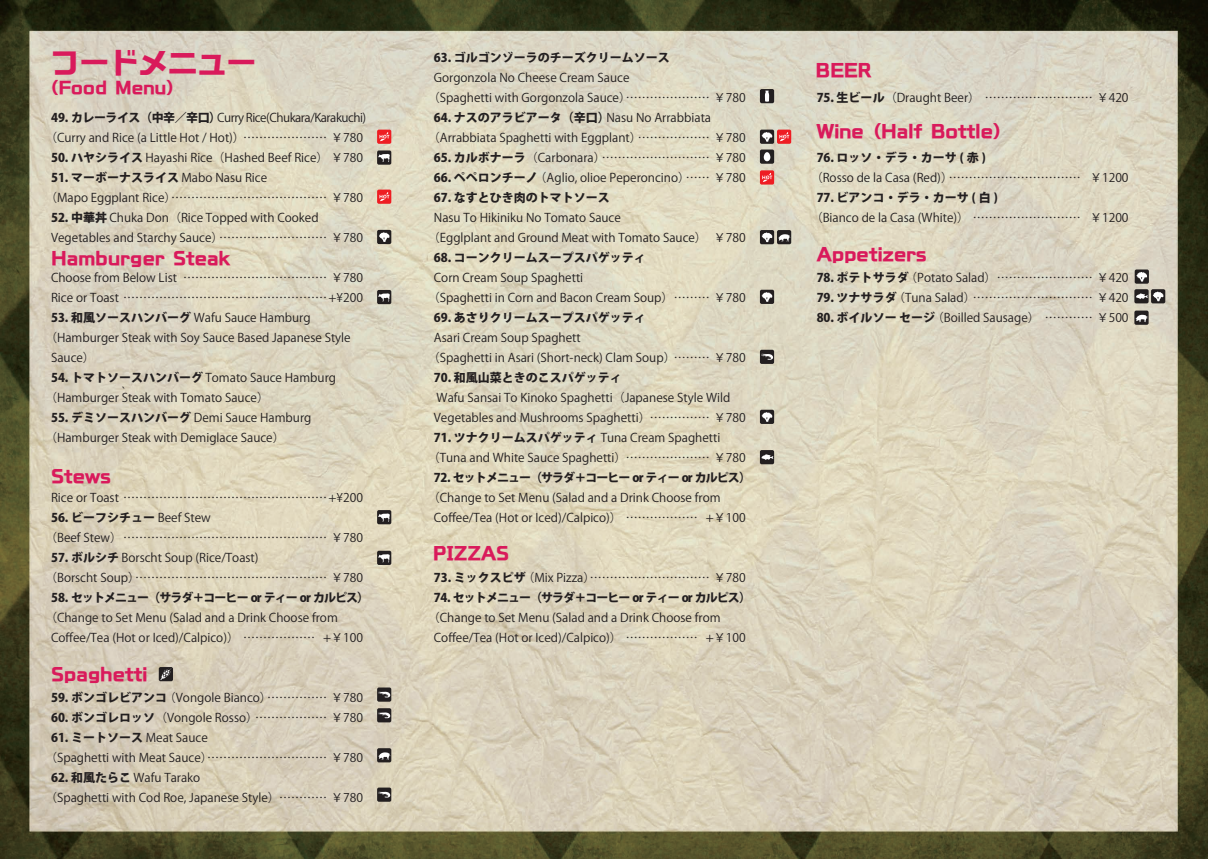
<style>
.page{position:relative;width:1208px;height:859px;background:#fff}
.page>*{position:absolute;margin:0;border:0;box-sizing:border-box;transform-origin:0 0}
.t1{font:30px "C4 Tantalum H";letter-spacing:-.02em;color:#d91a5b}
.t2{font:18px "C4 Tantalum H";letter-spacing:-.02em;color:#d91a5b}
.t3{font:17px "C4 Tantalum H";letter-spacing:-.02em;color:#d91a5b}
.t4{font:12px/20px "Koz Go Pro";color:#231f20}
.t5{font:800 12px "Koz Go Pro";color:#231f20}
.t6{font:800 12px "Koz Go Pro";letter-spacing:-.08em;color:#231f20}
.t7{font:12px/20px "Koz Go Pro";letter-spacing:-.04em;color:#231f20;text-align:center}
.t8{font:12px "Koz Go Pr 6 N";color:#231f20}
.s1{font-weight:800}
</style>
<div class="page">
<img style="left:0;top:1px;width:1208px;height:858px">
<div style="left:377px;top:130px;width:14px;height:14px;background:#ee1d23;border-radius:2px"></div>
<svg style="left:379px;top:132px;width:11px;height:9px"></svg>
<div style="left:377px;top:190px;width:14px;height:14px;background:#ee1d23;border-radius:2px"></div>
<svg style="left:379px;top:192px;width:11px;height:9px"></svg>
<div style="left:377px;top:230px;width:14px;height:14px;background:#231f20;border-radius:2px"></div>
<svg style="left:379px;top:232px;width:11px;height:10px"></svg>
<div style="left:377px;top:150px;width:14px;height:15px;background:#231f20;border-radius:2px"></div>
<svg style="left:378px;top:154px;width:12px;height:8px"></svg>
<div style="left:377px;top:290px;width:14px;height:14px;background:#231f20;border-radius:2px"></div>
<svg style="left:378px;top:293px;width:12px;height:9px"></svg>
<div style="left:377px;top:510px;width:14px;height:14px;background:#231f20;border-radius:2px"></div>
<svg style="left:378px;top:513px;width:12px;height:9px"></svg>
<div style="left:377px;top:551px;width:14px;height:14px;background:#231f20;border-radius:2px"></div>
<svg style="left:378px;top:554px;width:12px;height:8px"></svg>
<div style="left:159px;top:667px;width:14px;height:14px;background:#231f20;border-radius:2px"></div>
<svg style="left:160px;top:668px;width:11px;height:12px"></svg>
<div style="left:377px;top:787px;width:14px;height:15px;background:#231f20;border-radius:2px"></div>
<svg style="left:378px;top:791px;width:12px;height:6px"></svg>
<div style="left:377px;top:687px;width:14px;height:15px;background:#231f20;border-radius:2px"></div>
<svg style="left:378px;top:691px;width:12px;height:6px"></svg>
<div style="left:377px;top:708px;width:14px;height:14px;background:#231f20;border-radius:2px"></div>
<svg style="left:378px;top:712px;width:12px;height:6px"></svg>
<div style="left:377px;top:748px;width:14px;height:14px;background:#231f20;border-radius:2px"></div>
<svg style="left:378px;top:752px;width:12px;height:8px"></svg>
<div style="left:760px;top:89px;width:14px;height:14px;background:#231f20;border-radius:2px"></div>
<svg style="left:765px;top:91px;width:4px;height:11px"></svg>
<div style="left:760px;top:130px;width:14px;height:14px;background:#231f20;border-radius:2px"></div>
<svg style="left:761px;top:132px;width:11px;height:10px"></svg>
<div style="left:760px;top:290px;width:14px;height:14px;background:#231f20;border-radius:2px"></div>
<svg style="left:761px;top:292px;width:11px;height:10px"></svg>
<div style="left:760px;top:230px;width:14px;height:14px;background:#231f20;border-radius:2px"></div>
<svg style="left:761px;top:232px;width:11px;height:10px"></svg>
<div style="left:760px;top:410px;width:14px;height:14px;background:#231f20;border-radius:2px"></div>
<svg style="left:761px;top:412px;width:11px;height:10px"></svg>
<div style="left:777px;top:130px;width:14px;height:14px;background:#ee1d23;border-radius:2px"></div>
<svg style="left:779px;top:132px;width:10px;height:9px"></svg>
<div style="left:760px;top:170px;width:14px;height:15px;background:#ee1d23;border-radius:2px"></div>
<svg style="left:762px;top:173px;width:10px;height:9px"></svg>
<div style="left:777px;top:230px;width:14px;height:14px;background:#231f20;border-radius:2px"></div>
<svg style="left:778px;top:234px;width:12px;height:8px"></svg>
<div style="left:760px;top:350px;width:14px;height:14px;background:#231f20;border-radius:2px"></div>
<svg style="left:761px;top:353px;width:12px;height:7px"></svg>
<div style="left:760px;top:450px;width:14px;height:14px;background:#231f20;border-radius:2px"></div>
<svg style="left:761px;top:454px;width:12px;height:6px"></svg>
<div style="left:760px;top:150px;width:14px;height:14px;background:#231f20;border-radius:2px"></div>
<svg style="left:763px;top:152px;width:7px;height:10px"></svg>
<div style="left:1134px;top:269px;width:15px;height:15px;background:#231f20;border-radius:2px"></div>
<svg style="left:1136px;top:272px;width:11px;height:10px"></svg>
<svg style="left:1151px;top:289px;width:14px;height:14px"></svg>
<div style="left:1134px;top:289px;width:14px;height:14px;background:#231f20;border-radius:2px"></div>
<svg style="left:1136px;top:291px;width:27px;height:10px"></svg>
<div style="left:1134px;top:311px;width:14px;height:14px;background:#231f20;border-radius:2px"></div>
<svg style="left:1135px;top:315px;width:12px;height:7px"></svg>
<h1 class="t1" style="left:50px;top:48px;width:208px">フードメニュー</h1>
<h3 class="t3" style="left:42px;top:79px;width:143px">（Food Menu）</h3>
<p class="t7" style="left:45px;top:108px;width:323px"><span class="s1">49. カレーライス（中辛／辛口）</span>Curry Rice(Chukara/Karakuchi)（Curry and Rice (a Little Hot / Hot)）………………… ￥780</p>
<p class="t4" style="left:51px;top:148px;width:313px"><span class="s1">50. ハヤシライス</span> Hayashi Rice（Hashed Beef Rice） ￥780</p>
<p class="t4" style="left:45px;top:168px;width:319px;text-indent:6px"><span class="s1">51. マーボーナスライス</span> Mabo Nasu Rice<br>（Mapo Eggplant Rice）………………………………… ￥780</p>
<p class="t4" style="left:51px;top:208px;width:313px"><span class="s1">52. 中華丼</span> Chuka Don（Rice Topped with Cooked<br>Vegetables and Starchy Sauce）……………………… ￥780</p>
<p class="t4" style="left:51px;top:268px;width:313px">Choose from Below List ……………………………… ￥780<br>Rice or Toast ……………………………………………+¥200</p>
<p class="t4" style="left:51px;top:308px;width:261px"><span class="s1">53. 和風ソースハンバーグ</span> Wafu Sauce Hamburg</p>
<p class="t4" style="left:45px;top:328px;width:307px">（Hamburger Steak with Soy Sauce Based Japanese Style</p>
<p class="t4" style="left:51px;top:348px;width:45px">Sauce）</p>
<p class="t4" style="left:45px;top:368px;width:292px;text-indent:6px"><span class="s1">54. トマトソースハンバーグ</span> Tomato Sauce Hamburg（Hamburger Steak with Tomato Sauce）</p>
<p class="t4" style="left:45px;top:408px;width:268px;text-indent:6px"><span class="s1">55. デミソースハンバーグ</span> Demi Sauce Hamburg（Hamburger Steak with Demiglace Sauce）</p>
<h2 class="t2" style="left:51px;top:250px;width:181px">Hamburger Steak</h2>
<p class="t8" style="left:122px;top:385px;width:6px">`</p>
<h2 class="t2" style="left:51px;top:467px;width:62px">Stews</h2>
<p class="t4" style="left:51px;top:488px;width:313px">Rice or Toast ……………………………………………+¥200</p>
<p class="t4" style="left:45px;top:508px;width:319px;text-indent:6px"><span class="s1">56. ビーフシチュー</span> Beef Stew<br>（Beef Stew）…………………………………………… ￥780</p>
<p class="t4" style="left:45px;top:548px;width:319px;text-indent:6px"><span class="s1">57. ボルシチ</span> Borscht Soup (Rice/Toast)<br>（Borscht Soup）………………………………………… ￥780</p>
<p class="t6" style="left:51px;top:590px;width:320px">58. セットメニュー（サラダ＋コーヒー or ティー or カルピス）</p>
<p class="t4" style="left:51px;top:608px;width:313px;text-indent:-6px">（Change to Set Menu (Salad and a Drink Choose from<br>Coffee/Tea (Hot or Iced)/Calpico)） ……………… +￥100</p>
<h2 class="t2" style="left:51px;top:665px;width:98px">Spaghetti</h2>
<p class="t4" style="left:51px;top:688px;width:313px"><span class="s1">59. ボンゴレビアンコ</span> （Vongole Bianco）…………… ￥780</p>
<p class="t4" style="left:51px;top:708px;width:313px"><span class="s1">60. ボンゴレロッソ</span>（Vongole Rosso）……………… ￥780</p>
<p class="t4" style="left:45px;top:728px;width:319px;text-indent:6px"><span class="s1">61. ミートソース</span> Meat Sauce<br>（Spaghetti with Meat Sauce）………………………… ￥780</p>
<p class="t4" style="left:45px;top:768px;width:319px;text-indent:6px"><span class="s1">62. 和風たらこ</span> Wafu Tarako<br>（Spaghetti with Cod Roe, Japanese Style）………… ￥780</p>
<p class="t5" style="left:434px;top:50px;width:237px">63. ゴルゴンゾーラのチーズクリームソース</p>
<p class="t4" style="left:428px;top:68px;width:319px;text-indent:6px">Gorgonzola No Cheese Cream Sauce<br>（Spaghetti with Gorgonzola Sauce）………………… ￥780</p>
<p class="t4" style="left:428px;top:108px;width:319px;text-indent:6px"><span class="s1">64. ナスのアラビアータ（辛口）</span>Nasu No Arrabbiata（Arrabbiata Spaghetti with Eggplant）……………… ￥780</p>
<p class="t4" style="left:434px;top:148px;width:313px"><span class="s1">65. カルボナーラ</span>（Carbonara）……………………… ￥780</p>
<p class="t4" style="left:434px;top:168px;width:313px"><span class="s1">66. ペペロンチーノ</span> （Aglio, olioe Peperoncino）…… ￥780</p>
<p class="t5" style="left:434px;top:190px;width:177px">67. なすとひき肉のトマトソース</p>
<p class="t4" style="left:428px;top:208px;width:319px;text-indent:6px">Nasu To Hikiniku No Tomato Sauce<br>（Egglplant and Ground Meat with Tomato Sauce） ￥780</p>
<p class="t5" style="left:434px;top:250px;width:213px">68. コーンクリームスープスパゲッティ</p>
<p class="t4" style="left:428px;top:268px;width:319px;text-indent:6px">Corn Cream Soup Spaghetti<br>（Spaghetti in Corn and Bacon Cream Soup）……… ￥780</p>
<p class="t5" style="left:434px;top:310px;width:213px">69. あさりクリームスープスパゲッティ</p>
<p class="t4" style="left:428px;top:328px;width:319px;text-indent:6px">Asari Cream Soup Spaghett<br>（Spaghetti in Asari (Short-neck) Clam Soup）……… ￥780</p>
<p class="t5" style="left:434px;top:370px;width:189px">70. 和風山菜ときのこスパゲッティ</p>
<p class="t4" style="left:434px;top:388px;width:313px">Wafu Sansai To Kinoko Spaghetti（Japanese Style Wild<br>Vegetables and Mushrooms Spaghetti）…………… ￥780</p>
<p class="t4" style="left:428px;top:428px;width:319px;text-indent:6px"><span class="s1">71. ツナクリームスパゲッティ</span> Tuna Cream Spaghetti（Tuna and White Sauce Spaghetti）………………… ￥780</p>
<p class="t6" style="left:434px;top:470px;width:319px">72. セットメニュー（サラダ＋コーヒー or ティー or カルピス）</p>
<p class="t4" style="left:434px;top:488px;width:313px;text-indent:-6px">（Change to Set Menu (Salad and a Drink Choose from<br>Coffee/Tea (Hot or Iced)/Calpico)） ……………… +￥100</p>
<h2 class="t2" style="left:433px;top:544px;width:78px">PIZZAS</h2>
<p class="t4" style="left:434px;top:568px;width:313px"><span class="s1">73. ミックスピザ</span> （Mix Pizza）………………………… ￥780</p>
<p class="t6" style="left:434px;top:590px;width:319px">74. セットメニュー（サラダ＋コーヒー or ティー or カルピス）</p>
<p class="t4" style="left:434px;top:608px;width:313px;text-indent:-6px">（Change to Set Menu (Salad and a Drink Choose from<br>Coffee/Tea (Hot or Iced)/Calpico)） ……………… +￥100</p>
<h2 class="t2" style="left:815px;top:61px;width:57px">BEER</h2>
<p class="t4" style="left:816px;top:88px;width:313px"><span class="s1">75. 生ビール</span>（Draught Beer） ……………………… ￥420</p>
<h2 class="t2" style="left:816px;top:122px;width:187px">Wine (Half Bottle)</h2>
<p class="t5" style="left:816px;top:150px;width:171px">76. ロッソ・デラ・カーサ ( 赤 )</p>
<p class="t4" style="left:810px;top:168px;width:319px">（Rosso de la Casa (Red)）…………………………… ￥1200</p>
<p class="t5" style="left:816px;top:190px;width:183px">77. ビアンコ・デラ・カーサ ( 白 )</p>
<p class="t4" style="left:810px;top:208px;width:319px">（Bianco de la Casa (White)） ……………………… ￥1200</p>
<h2 class="t2" style="left:816px;top:246px;width:112px">Appetizers</h2>
<p class="t4" style="left:816px;top:268px;width:313px"><span class="s1">78. ポテトサラダ</span> （Potato Salad）…………………… ￥420</p>
<p class="t4" style="left:816px;top:288px;width:313px"><span class="s1">79. ツナサラダ</span> （Tuna Salad）………………………… ￥420</p>
<p class="t4" style="left:816px;top:308px;width:313px"><span class="s1">80. ボイルソー セージ</span> （Boilled Sausage） ………… ￥500</p>
</div>
